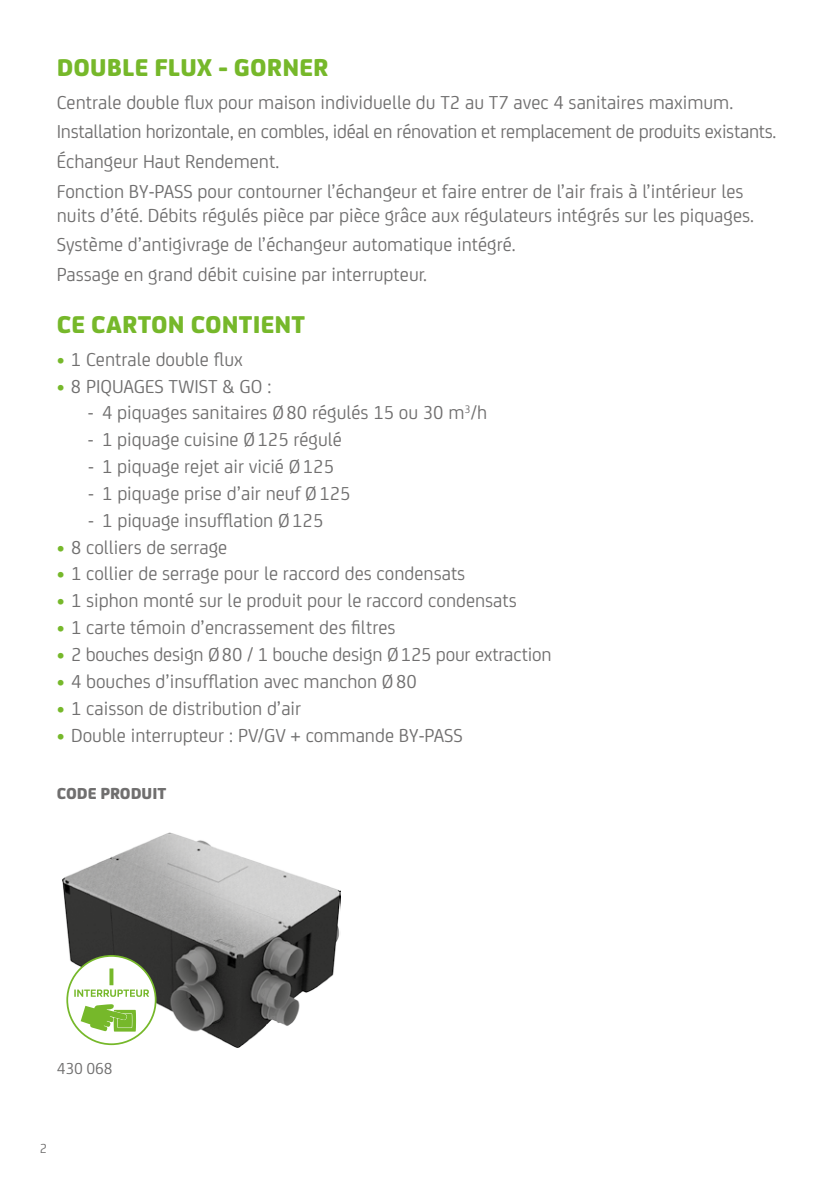
<style>
.page{position:relative;width:840px;height:1191px;background:#fff}
.page>*{position:absolute;margin:0;border:0;box-sizing:border-box;transform-origin:0 0}
.t1{font:800 26px "FS Joey";letter-spacing:.005em;color:#76b82a}
.t2{font:20px/29.6px "FS Joey";color:#706f6f}
.t3{font:800 17px "FS Joey";color:#706f6f}
.t4{font:17px "FS Joey";letter-spacing:-.01em;color:#706f6f}
.t5{font:14px "FS Joey";color:#706f6f}
.s1{font-weight:800;color:#76b82a}
</style>
<div class="page">
<img style="left:62px;top:833px;width:278px;height:214px">
<div style="left:67px;top:956px;width:88px;height:88px;background:#fff;border-radius:50%"></div>
<div style="left:66px;top:955px;width:90px;height:90px;border:2px solid #76b82a;border-radius:50%"></div>
<svg style="left:74px;top:989px;width:75px;height:7px"></svg>
<svg style="left:109px;top:968px;width:4px;height:17px"></svg>
<svg style="left:81px;top:1004px;width:55px;height:27px"></svg>
<h1 class="t1" style="left:57px;top:47px;width:273px">DOUBLE FLUX - GORNER</h1>
<p class="t2" style="left:57px;top:86px;width:720px">Centrale double flux pour maison individuelle du T2 au T7 avec 4 sanitaires maximum.<br>Installation horizontale, en combles, idéal en rénovation et remplacement de produits existants.<br>Échangeur Haut Rendement.<br>Fonction BY-PASS pour contourner l’échangeur et faire entrer de l’air frais à l’intérieur les</p>
<p class="t2" style="left:57px;top:199px;width:698px">nuits d’été. Débits régulés pièce par pièce grâce aux régulateurs intégrés sur les piquages.<br>Système d’antigivrage de l’échangeur automatique intégré.<br>Passage en grand débit cuisine par interrupteur.</p>
<h1 class="t1" style="left:57px;top:304px;width:250px">CE CARTON CONTIENT</h1>
<p class="t2" style="left:57px;top:343px;width:187px"><span class="s1">•</span> 1 Centrale double flux</p>
<p class="t2" style="left:57px;top:370px;width:216px"><span class="s1">•</span> 8 PIQUAGES TWIST &amp; GO :</p>
<p class="t2" style="left:88px;top:397px;width:400px">- 4 piquages sanitaires Ø80 régulés 15 ou 30 m<sup>3</sup>/h</p>
<p class="t2" style="left:88px;top:423px;width:255px">- 1 piquage cuisine Ø125 régulé</p>
<p class="t2" style="left:88px;top:450px;width:247px">- 1 piquage rejet air vicié Ø125</p>
<p class="t2" style="left:88px;top:477px;width:264px">- 1 piquage prise d’air neuf Ø125</p>
<p class="t2" style="left:88px;top:504px;width:237px">- 1 piquage insufflation Ø125</p>
<p class="t2" style="left:57px;top:531px;width:172px"><span class="s1">•</span> 8 colliers de serrage</p>
<p class="t2" style="left:57px;top:558px;width:410px"><span class="s1">•</span> 1 collier de serrage pour le raccord des condensats</p>
<p class="t2" style="left:57px;top:585px;width:461px"><span class="s1">•</span> 1 siphon monté sur le produit pour le raccord condensats</p>
<p class="t2" style="left:57px;top:611px;width:340px"><span class="s1">•</span> 1 carte témoin d’encrassement des filtres</p>
<p class="t2" style="left:57px;top:638px;width:496px"><span class="s1">•</span> 2 bouches design Ø80 / 1 bouche design Ø125 pour extraction</p>
<p class="t2" style="left:57px;top:665px;width:361px"><span class="s1">•</span> 4 bouches d’insufflation avec manchon Ø80</p>
<p class="t2" style="left:57px;top:692px;width:246px"><span class="s1">•</span> 1 caisson de distribution d’air</p>
<p class="t2" style="left:57px;top:719px;width:407px"><span class="s1">•</span> Double interrupteur : PV/GV + commande BY-PASS</p>
<p class="t3" style="left:57px;top:780px;width:111px">CODE PRODUIT</p>
<p class="t4" style="left:57px;top:1056px;width:58px">430 068</p>
<p class="t5" style="left:40px;top:1138px;width:9px">2</p>
</div>
